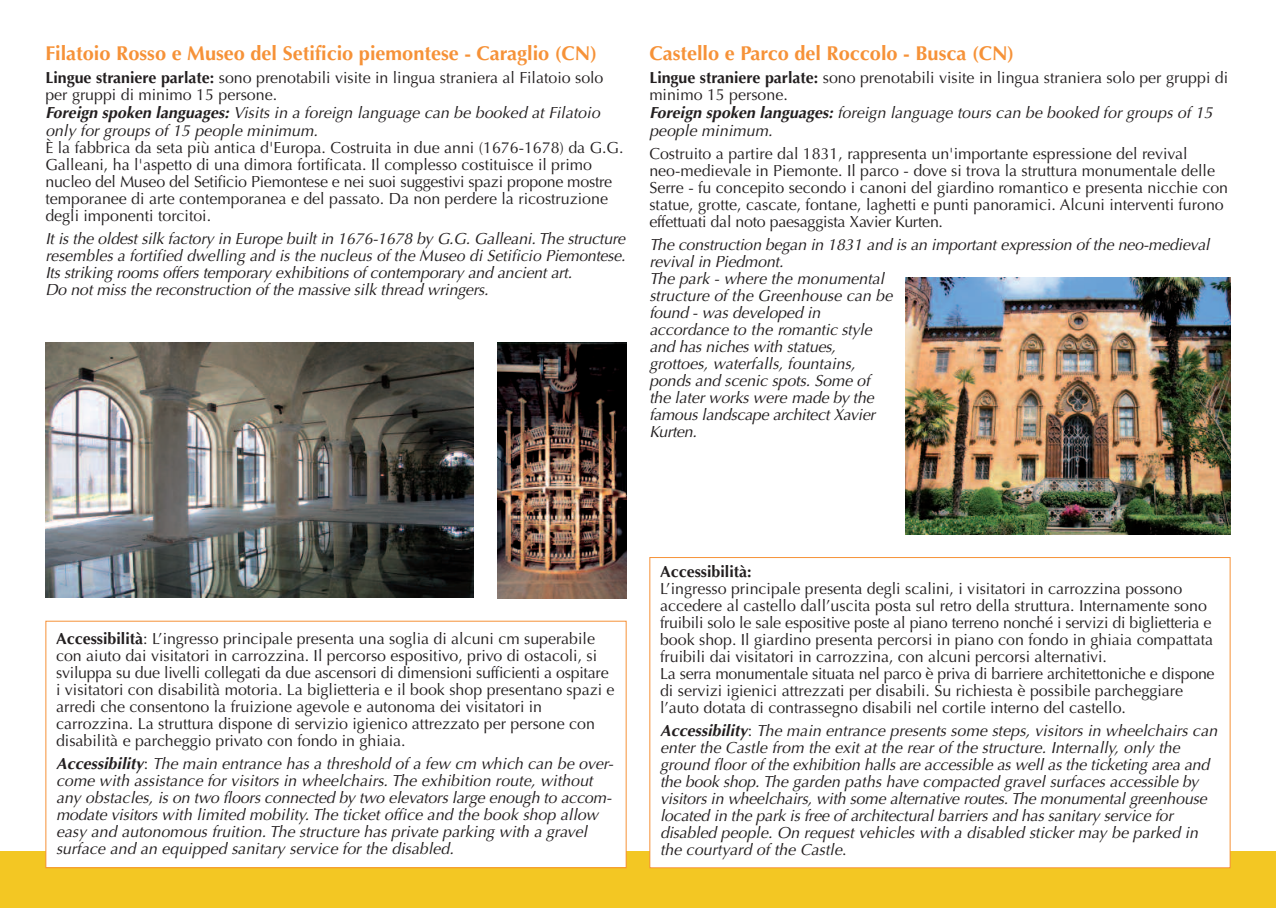
<style>
.page{position:relative;width:1276px;height:908px;background:#fff}
.page>*{position:absolute;margin:0;border:0;box-sizing:border-box;transform-origin:0 0}
.t1{font:700 20px "Optima";color:#f69238}
.t2{font:16px/17px "Optima";color:#231f20}
.t3{font:italic 16px/17px "Optima";letter-spacing:-.01em;color:#231f20}
.t4{font:700 16px "Optima";color:#231f20}
.s1{font-weight:700}
.s2{font-weight:700;font-style:italic}
.s3{font-style:italic}
.s4{font-style:normal}
</style>
<div class="page">
<div style="left:0;top:850px;width:1276px;height:57px;background:#f3c723"></div>
<div style="left:650px;top:557px;width:579px;height:309px;background:#fff"></div>
<img style="left:45px;top:342px;width:428px;height:255px">
<img style="left:498px;top:343px;width:128px;height:255px">
<div style="left:46px;top:621px;width:579px;height:245px;background:#fff"></div>
<div style="left:45px;top:620px;width:581px;height:247px;border:1px solid #f69238"></div>
<img style="left:905px;top:277px;width:325px;height:257px">
<p class="t1" style="left:45px;top:45px;width:553px">Filatoio Rosso e Museo del Setificio piemontese - Caraglio (CN)</p>
<p class="t2" style="left:45px;top:70px;width:560px;line-height:17.6px"><span class="s1">Lingue straniere parlate:</span> sono prenotabili visite in lingua straniera al Filatoio solo per gruppi di minimo 15 persone.<br><span class="s2">Foreign spoken languages:</span> <span class="s3">Visits in a foreign language can be booked at Filatoio only for groups of 15 people minimum.</span></p>
<p class="t2" style="left:45px;top:141px;width:579px">È la fabbrica da seta più antica d'Europa. Costruita in due anni (1676-1678) da G.G.<br>Galleani, ha l'aspetto di una dimora fortificata. Il complesso costituisce il primo nucleo del Museo del Setificio Piemontese e nei suoi suggestivi spazi propone mostre temporanee di arte contemporanea e del passato. Da non perdere la ricostruzione degli imponenti torcitoi.</p>
<p class="t3" style="left:45px;top:231px;width:581px">It is the oldest silk factory in Europe built in 1676-1678 by G.G. Galleani. The structure resembles a fortified dwelling and is the nucleus of the Museo di Setificio Piemontese.<br>Its striking rooms offers temporary exhibitions of contemporary and ancient art.<br>Do not miss the reconstruction of the massive silk thread wringers.</p>
<p class="t1" style="left:649px;top:45px;width:366px">Castello e Parco del Roccolo - Busca (CN)</p>
<p class="t2" style="left:649px;top:70px;width:580px;line-height:17.6px"><span class="s1">Lingue straniere parlate:</span> sono prenotabili visite in lingua straniera solo per gruppi di minimo 15 persone.<br><span class="s2">Foreign spoken languages:</span> <span class="s3">foreign language tours can be booked for groups of 15 people minimum.</span></p>
<p class="t2" style="left:649px;top:146px;width:580px">Costruito a partire dal 1831, rappresenta un'importante espressione del revival neo-medievale in Piemonte. Il parco - dove si trova la struttura monumentale delle Serre - fu concepito secondo i canoni del giardino romantico e presenta nicchie con statue, grotte, cascate, fontane, laghetti e punti panoramici. Alcuni interventi furono effettuati dal noto paesaggista Xavier Kurten.</p>
<p class="t3" style="left:649px;top:237px;width:562px">The construction began in 1831 and is an important expression of the neo-medieval revival in Piedmont.<br>The park - where the monumental<br>structure of the Greenhouse can be<br>found - was developed in<br>accordance to the romantic style<br>and has niches with statues,<br>grottoes, waterfalls, fountains,<br>ponds and scenic spots. Some of<br>the later works were made by the<br>famous landscape architect Xavier<br>Kurten.</p>
<p class="t2" style="left:56px;top:631px;width:560px"><span class="s1">Accessibilità</span>: L’ingresso principale presenta una soglia di alcuni cm superabile con aiuto dai visitatori in carrozzina. Il percorso espositivo, privo di ostacoli, si sviluppa su due livelli collegati da due ascensori di dimensioni sufficienti a ospitare i visitatori con disabilità motoria. La biglietteria e il book shop presentano spazi e arredi che consentono la fruizione agevole e autonoma dei visitatori in carrozzina. La struttura dispone di servizio igienico attrezzato per persone con disabilità e parcheggio privato con fondo in ghiaia.</p>
<p class="t3" style="left:56px;top:756px;width:558px"><span class="s1">Accessibility</span><span class="s4">:</span> The main entrance has a threshold of a few cm which can be over&shy;come with assistance for visitors in wheelchairs. The exhibition route, without any obstacles, is on two floors connected by two elevators large enough to accom&shy;modate visitors with limited mobility. The ticket office and the book shop allow easy and autonomous fruition. The structure has private parking with a gravel surface and an equipped sanitary service for the disabled.</p>
<p class="t4" style="left:660px;top:565px;width:93px">Accessibilità:</p>
<p class="t2" style="left:660px;top:581px;width:556px">L’ingresso principale presenta degli scalini, i visitatori in carrozzina possono accedere al castello dall’uscita posta sul retro della struttura. Internamente sono fruibili solo le sale espositive poste al piano terreno nonché i servizi di biglietteria e book shop. Il giardino presenta percorsi in piano con fondo in ghiaia compattata fruibili dai visitatori in carrozzina, con alcuni percorsi alternativi.<br>La serra monumentale situata nel parco è priva di barriere architettoniche e dispone di servizi igienici attrezzati per disabili. Su richiesta è possibile parcheggiare l’auto dotata di contrassegno disabili nel cortile interno del castello.</p>
<p class="t3" style="left:660px;top:723px;width:559px"><span class="s1">Accessibility</span><span class="s4">:</span> The main entrance presents some steps, visitors in wheelchairs can enter the Castle from the exit at the rear of the structure. Internally, only the ground floor of the exhibition halls are accessible as well as the ticketing area and the book shop. The garden paths have compacted gravel surfaces accessible by visitors in wheelchairs, with some alternative routes. The monumental greenhouse located in the park is free of architectural barriers and has sanitary service for disabled people. On request vehicles with a disabled sticker may be parked in the courtyard of the Castle<span class="s4">.</span></p>
</div>
